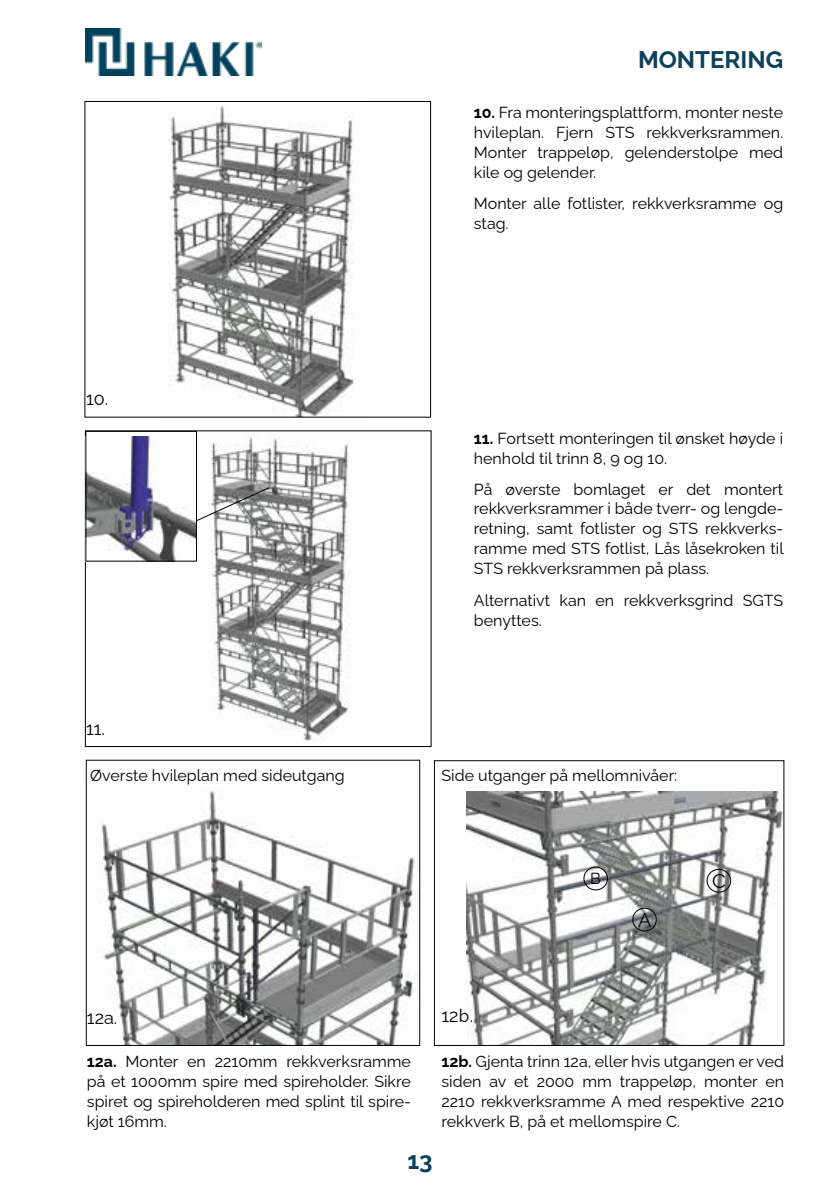
<style>
.page{position:relative;width:840px;height:1191px;background:#fff}
.page>*{position:absolute;margin:0;border:0;box-sizing:border-box;transform-origin:0 0}
.t1{font:700 24px "Raleway";color:#0d405a}
.t2{font:20px "Raleway";color:#000}
.t3{font:18px "Raleway";color:#000}
.t4{font:16px/20px "Raleway";color:#000;text-align:justify}
.s1{font-weight:700}
</style>
<div class="page">
<img style="left:85px;top:28px;width:176px;height:48px">
<img style="left:88px;top:437px;width:107px;height:122px">
<div style="left:86px;top:431px;width:111px;height:130px;border:1px solid #000"></div>
<img style="left:159px;top:101px;width:209px;height:316px">
<img style="left:202px;top:431px;width:157px;height:311px">
<svg style="left:196px;top:487px;width:73px;height:34px"></svg>
<img style="left:101px;top:790px;width:314px;height:253px">
<img style="left:466px;top:791px;width:317px;height:254px">
<p class="t3" style="left:86px;top:385px;width:24px">10.</p>
<p class="t3" style="left:86px;top:714px;width:20px">11.</p>
<p class="t4" style="left:90px;top:763px;width:256px">Øverste hvileplan med sideutgang</p>
<h1 class="t1" style="left:637px;top:40px;width:147px">MONTERING</h1>
<p class="t4" style="left:473px;top:100px;width:310px"><span class="s1">10.</span> Fra monteringsplattform, monter neste hvileplan. Fjern STS rekkverksrammen.<br>Monter trappeløp, gelenderstolpe med kile og gelender.</p>
<p class="t4" style="left:473px;top:192px;width:310px">Monter alle fotlister, rekkverksramme og stag.</p>
<p class="t4" style="left:473px;top:426px;width:310px"><span class="s1">11.</span> Fortsett monteringen til ønsket høyde i henhold til trinn 8, 9 og 10.</p>
<p class="t4" style="left:473px;top:477px;width:311px">På øverste bomlaget er det montert rekkverksrammer i både tverr- og lengde&shy;retning, samt fotlister og STS rekkverks&shy;ramme med STS fotlist, Lås låsekroken til STS rekkverksrammen på plass.</p>
<p class="t4" style="left:473px;top:588px;width:310px">Alternativt kan en rekkverksgrind SGTS benyttes.</p>
<p class="t4" style="left:441px;top:764px;width:237px">Side utganger på mellomnivåer:</p>
<p class="t4" style="left:589px;top:866px;width:12px">B</p>
<p class="t2" style="left:711px;top:864px;width:15px">C</p>
<p class="t2" style="left:637px;top:903px;width:15px">A</p>
<p class="t3" style="left:87px;top:1003px;width:32px">12a.</p>
<p class="t3" style="left:441px;top:1001px;width:33px">12b.</p>
<p class="t4" style="left:87px;top:1049px;width:325px"><span class="s1">12a.</span> Monter en 2210mm rekkverksramme på et 1000mm spire med spireholder. Sikre spiret og spireholderen med splint til spire&shy;kjøt 16mm.</p>
<p class="t4" style="left:441px;top:1049px;width:344px"><span class="s1">12b.</span> Gjenta trinn 12a, eller hvis utgangen er ved siden av et 2000 mm trappeløp, monter en 2210 rekkverksramme A med respektive 2210 rekkverk B, på et mellomspire C.</p>
<h1 class="t1" style="left:407px;top:1141px;width:27px">13</h1>
</div>
